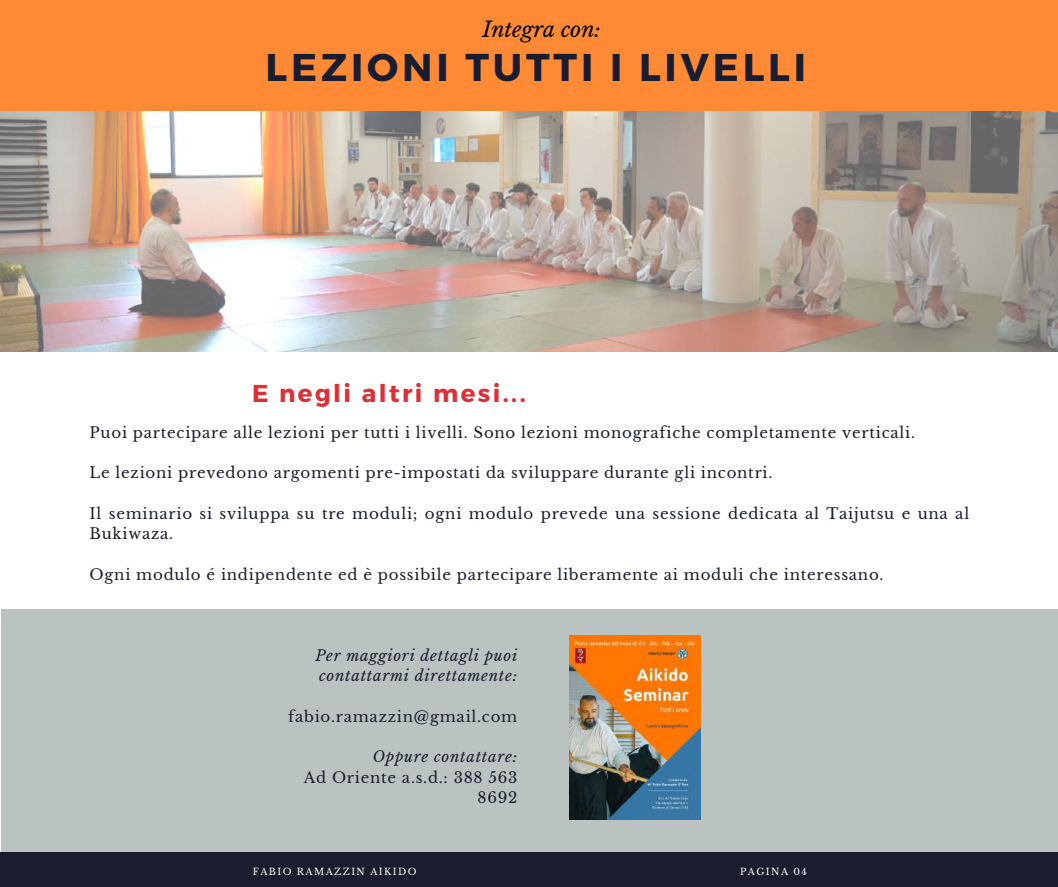
<style>
.page{position:relative;width:1058px;height:887px;background:#fff}
.page>*{position:absolute;margin:0;border:0;box-sizing:border-box;transform-origin:0 0}
.t1{font:700 38.7px "Montserrat";letter-spacing:.1em;color:#191d2d}
.t2{font:700 24.45px "Montserrat";letter-spacing:.1em;color:#dc2f36}
.t3{font:italic 21px "Libre Baskerville";color:#000}
.t4{font:15px/20.2px "Libre Baskerville";letter-spacing:.05em;color:#191d2d}
.t5{font:italic 15px/20.2px "Libre Baskerville";letter-spacing:.05em;color:#191d2d}
.t6{font:9.3px "Libre Baskerville";letter-spacing:.15em;color:#fff}
</style>
<div class="page">
<div style="left:0;top:852px;width:1058px;height:34px;background:#191d2d"></div>
<img style="left:1px;top:7px;width:1057px;height:344px">
<div style="left:0;top:0;width:1057px;height:110px;background:#ff8a36"></div>
<div style="left:1px;top:609px;width:1056px;height:242px;background:#bac3c0"></div>
<img style="left:570px;top:635px;width:130px;height:184px">
<h3 class="t3" style="left:482px;top:17px;width:120px">Integra con:</h3>
<h1 class="t1" style="left:265px;top:42px;width:542px">LEZIONI TUTTI I LIVELLI</h1>
<h2 class="t2" style="left:252px;top:377px;width:275px">E negli altri mesi...</h2>
<p class="t4" style="left:90px;top:422px;width:827px">Puoi partecipare alle lezioni per tutti i livelli. Sono lezioni monografiche completamente verticali.</p>
<p class="t4" style="left:90px;top:463px;width:684px">Le lezioni prevedono argomenti pre-impostati da sviluppare durante gli incontri.</p>
<p class="t4" style="left:90px;top:503px;width:881px">Il seminario si sviluppa su tre moduli; ogni modulo prevede una sessione dedicata al Taijutsu e una al<br>Bukiwaza.</p>
<p class="t4" style="left:90px;top:564px;width:795px">Ogni modulo é indipendente ed è possibile partecipare liberamente ai moduli che interessano.</p>
<p class="t5" style="left:315px;top:645px;width:203px">Per maggiori dettagli puoi contattarmi direttamente:</p>
<p class="t4" style="left:288px;top:706px;width:231px">fabio.ramazzin@gmail.com</p>
<p class="t5" style="left:373px;top:747px;width:146px">Oppure contattare:</p>
<p class="t4" style="left:304px;top:767px;width:215px;text-align:right">Ad Oriente a.s.d.: 388 563<br>8692</p>
<p class="t6" style="left:253px;top:865px;width:165px">FABIO RAMAZZIN AIKIDO</p>
<p class="t6" style="left:740px;top:866px;width:68px">PAGINA 04</p>
</div>
